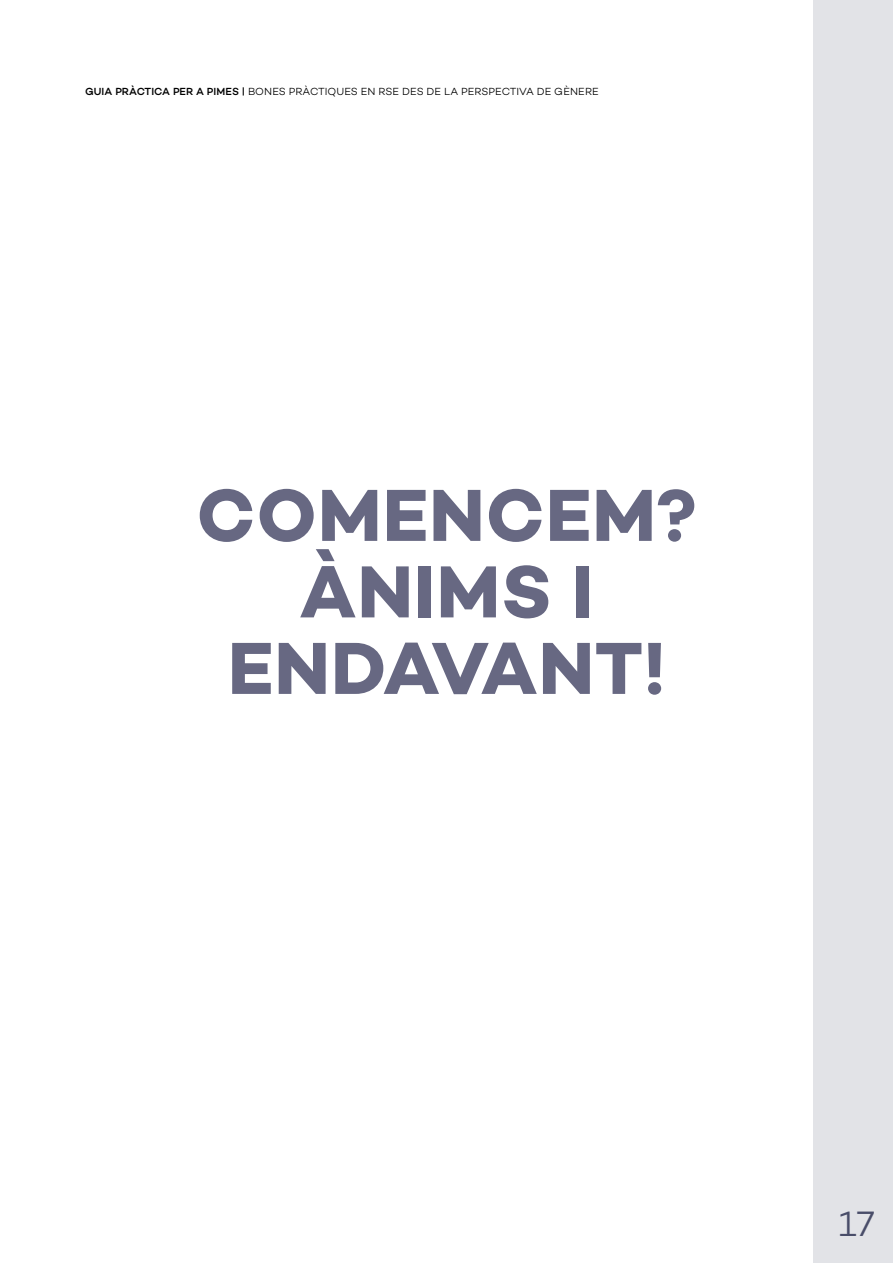
<style>
.page{position:relative;width:893px;height:1263px;background:#fff}
.page>*{position:absolute;margin:0;border:0;box-sizing:border-box;transform-origin:0 0}
.t1{font:700 75px/76.5px "Campton";letter-spacing:.01em;color:#676882;text-align:center}
.t2{font:300 35.85px "Campton";color:#494d69}
.t3{font:300 10.5px "Campton";letter-spacing:.005em;color:#000}
.s1{font-weight:500}
</style>
<div class="page">
<div style="left:813px;top:0;width:80px;height:1263px;background:#e2e3e7"></div>
<p class="t3" style="left:85px;top:85px;width:515px"><span class="s1">GUIA PRÀCTICA PER A PIMES |</span> BONES PRÀCTIQUES EN RSE DES DE LA PERSPECTIVA DE GÈNERE</p>
<h1 class="t1" style="left:196px;top:476px;width:502px">COMENCEM?<br>ÀNIMS I<br>ENDAVANT!</h1>
<h2 class="t2" style="left:839px;top:1202px;width:38px">17</h2>
</div>
